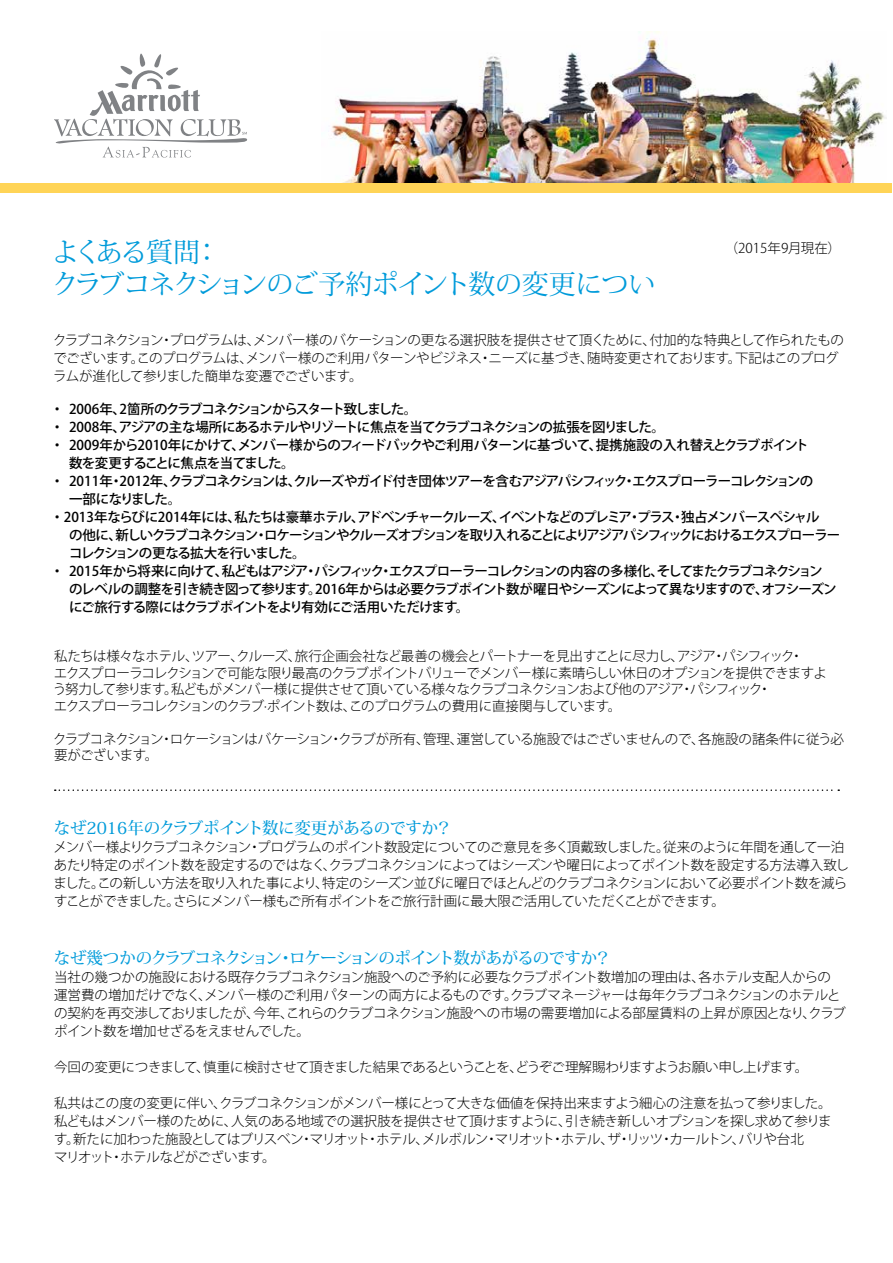
<style>
.page{position:relative;width:893px;height:1263px;background:#fff}
.page>*{position:absolute;margin:0;border:0;box-sizing:border-box;transform-origin:0 0}
.t1{font:27px/32.4px "Koz Min Pro";letter-spacing:-.07em;color:#009bda}
.t2{font:500 16.5px "Koz Min Pro";letter-spacing:-.06em;color:#009bda}
.t3{font:500 16.5px "Koz Min Pro";letter-spacing:-.04em;color:#009bda}
.t4{font:300 13.5px/18px "Koz Go Pro";letter-spacing:-.04em;color:#000}
.t5{font:500 13.5px "Koz Go Pro";letter-spacing:-.08em;color:#000}
.t6{font:300 13.5px/18px "Koz Go Pro";letter-spacing:-.02em;color:#000}
.t7{font:500 13.5px "Koz Go Pro";letter-spacing:-.11em;color:#000}
.t8{font:500 13.5px "Koz Go Pro";letter-spacing:-.035em;color:#000}
.t9{font:500 13.5px "Koz Go Pro";letter-spacing:-.06em;color:#000}
.t10{font:500 13.5px "Koz Go Pro";letter-spacing:-.055em;color:#000}
.t11{font:500 13.5px "Koz Go Pro";letter-spacing:-.045em;color:#000}
.t12{font:300 13.5px "Koz Go Pro";color:#000}
</style>
<div class="page">
<img style="left:322px;top:31px;width:565px;height:153px">
<svg style="left:55px;top:789px;width:784px;height:2px"></svg>
<svg style="left:54px;top:53px;width:194px;height:105px"></svg>
<div style="left:1px;top:184px;width:891px;height:9px;background:#ffd457"></div>
<h1 class="t1" style="left:52px;top:235px;width:605px">よくある質問：<br>クラブコネクションのご予約ポイント数の変更につい</h1>
<p class="t4" style="left:53px;top:331px;width:792px">クラブコネクション・プログラムは、メンバー様のバケーションの更なる選択肢を提供させて頂くために、付加的な特典として作られたものでございます。このプログラムは、メンバー様のご利用パターンやビジネス・ニーズに基づき、随時変更されております。下記はこのプログラムが進化して参りました簡単な変遷でございます。</p>
<p class="t5" style="left:51px;top:400px;width:368px">・ 2006年、2箇所のクラブコネクションからスタート致しました。</p>
<p class="t5" style="left:51px;top:418px;width:616px">・ 2008年、アジアの主な場所にあるホテルやリゾートに焦点を当てクラブコネクションの拡張を図りました。</p>
<p class="t8" style="left:51px;top:436px;width:760px">・ 2009年から2010年にかけて、メンバー様からのフィードバックやご利用パターンに基づいて、提携施設の入れ替えとクラブポイント</p>
<p class="t11" style="left:69px;top:454px;width:227px">数を変更することに焦点を当てました。</p>
<p class="t5" style="left:51px;top:472px;width:764px">・ 2011年・2012年、クラブコネクションは、クルーズやガイド付き団体ツアーを含むアジアパシフィック・エクスプローラーコレクションの</p>
<p class="t5" style="left:69px;top:490px;width:114px">一部になりました。</p>
<p class="t5" style="left:51px;top:508px;width:770px">・2013年ならびに2014年には、私たちは豪華ホテル、アドベンチャークルーズ、イベントなどのプレミア・プラス・独占メンバースペシャル</p>
<p class="t7" style="left:69px;top:526px;width:773px">の他に、新しいクラブコネクション・ロケーションやクルーズオプションを取り入れることによりアジアパシフィックにおけるエクスプローラー</p>
<p class="t5" style="left:69px;top:544px;width:238px">コレクションの更なる拡大を行いました。</p>
<p class="t5" style="left:51px;top:562px;width:773px">・ 2015年から将来に向けて、私どもはアジア・パシフィック・エクスプローラーコレクションの内容の多様化、そしてまたクラブコネクション</p>
<p class="t9" style="left:69px;top:580px;width:769px">のレベルの調整を引き続き図って参ります。2016年からは必要クラブポイント数が曜日やシーズンによって異なりますので、オフシーズン</p>
<p class="t10" style="left:69px;top:598px;width:402px">にご旅行する際にはクラブポイントをより有効にご活用いただけます。</p>
<p class="t4" style="left:53px;top:648px;width:776px;line-height:16.5px">私たちは様々なホテル、ツアー、クルーズ、旅行企画会社など最善の機会とパートナーを見出すことに尽力し、アジア・パシフィック・<br>エクスプローラコレクションで可能な限り最高のクラブポイントバリューでメンバー様に素晴らしい休日のオプションを提供できますよう努力して参ります。私どもがメンバー様に提供させて頂いている様々なクラブコネクションおよび他のアジア・パシフィック・<br>エクスプローラコレクションのクラブ·ポイント数は、このプログラムの費用に直接関与しています。</p>
<p class="t4" style="left:53px;top:731px;width:792px;line-height:16.5px">クラブコネクション・ロケーションはバケーション・クラブが所有、管理、運営している施設ではございませんので、各施設の諸条件に従う必要がございます。</p>
<p class="t12" style="left:725px;top:239px;width:118px">（2015年9月現在）</p>
<p class="t3" style="left:54px;top:816px;width:400px">なぜ2016年のクラブポイント数に変更があるのですか？</p>
<p class="t4" style="left:53px;top:838px;width:797px">メンバー様よりクラブコネクション・プログラムのポイント数設定についてのご意見を多く頂戴致しました。従来のように年間を通して一泊あたり特定のポイント数を設定するのではなく、クラブコネクションによってはシーズンや曜日によってポイント数を設定する方法導入致しました。この新しい方法を取り入れた事により、特定のシーズン並びに曜日でほとんどのクラブコネクションにおいて必要ポイント数を減らすことができました。さらにメンバー様もご所有ポイントをご旅行計画に最大限ご活用していただくことができます。</p>
<p class="t2" style="left:54px;top:946px;width:559px">なぜ幾つかのクラブコネクション・ロケーションのポイント数があがるのですか？</p>
<p class="t6" style="left:54px;top:968px;width:793px">当社の幾つかの施設における既存クラブコネクション施設へのご予約に必要なクラブポイント数増加の理由は、各ホテル支配人からの運営費の増加だけでなく、メンバー様のご利用パターンの両方によるものです。クラブマネージャーは毎年クラブコネクションのホテルとの契約を再交渉しておりましたが、今年、これらのクラブコネクション施設への市場の需要増加による部屋賃料の上昇が原因となり、クラブポイント数を増加せざるをえませんでした。</p>
<p class="t4" style="left:54px;top:1058px;width:756px">今回の変更につきまして、慎重に検討させて頂きました結果であるということを、どうぞご理解賜わりますようお願い申し上げます。</p>
<p class="t4" style="left:54px;top:1094px;width:779px">私共はこの度の変更に伴い、クラブコネクションがメンバー様にとって大きな価値を保持出来ますよう細心の注意を払って参りました。私どもはメンバー様のために、人気のある地域での選択肢を提供させて頂けますように、引き続き新しいオプションを探し求めて参ります。新たに加わった施設としてはブリスベン・マリオット・ホテル、メルボルン・マリオット・ホテル、ザ・リッツ・カールトン、バリや台北<br>マリオット・ホテルなどがございます。</p>
</div>
